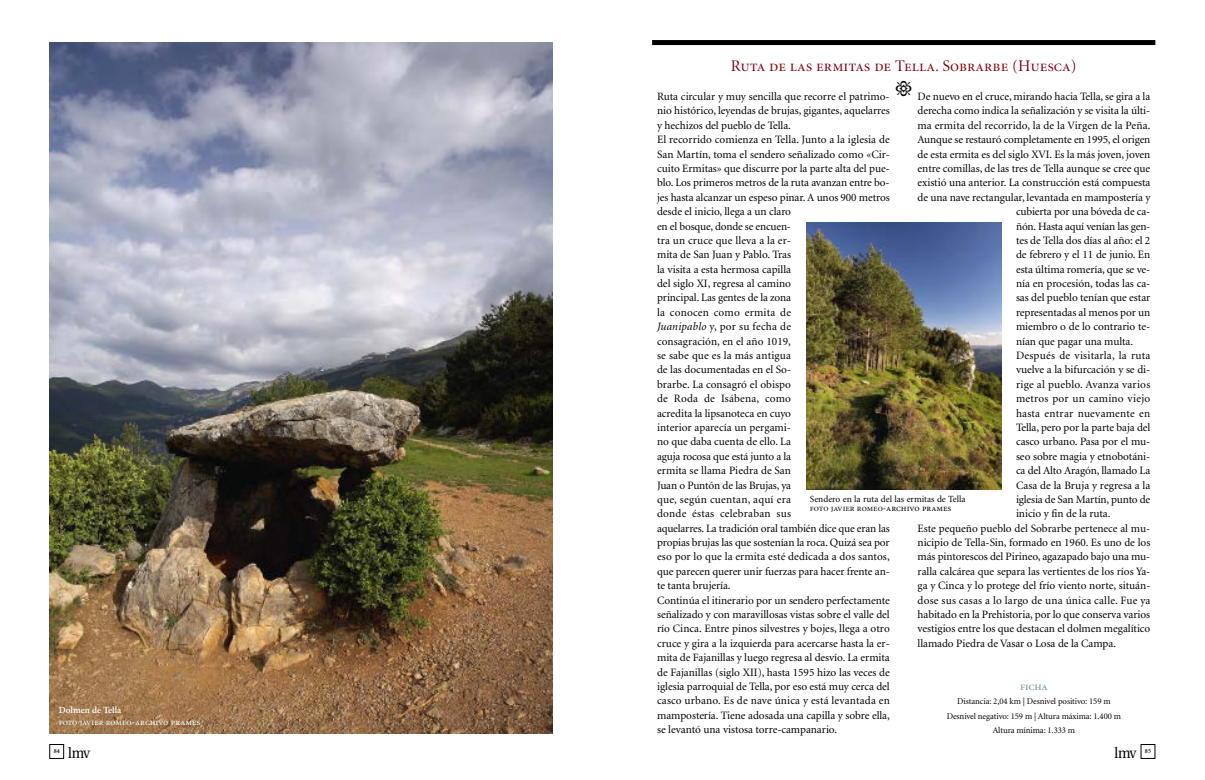
<style>
.page{position:relative;width:1205px;height:780px;background:#fff}
.page>*{position:absolute;margin:0;border:0;box-sizing:border-box;transform-origin:0 0}
.t1{font:16.25px "Minion Display Regular SC";color:#7f000a}
.t2{font:15px "Utopia";letter-spacing:-.045em;color:#000;scale:.9 1}
.t3{font:11.88px "Minion Display Regular SC";letter-spacing:-.01em;color:#6e8d89}
.t4{font:11.25px/14.4px "Minion";letter-spacing:-.005em;color:#000}
.t5{font:11.25px "Minion";letter-spacing:.02em;color:#000}
.t6{font:11.25px "Minion";letter-spacing:.015em;color:#000}
.t7{font:9.38px "Minion";color:#000}
.t8{font:9.38px "Minion Display Regular SC";letter-spacing:-.005em;color:#000}
.t9{font:9.38px "Minion Display Regular SC";letter-spacing:-.005em;color:#fff}
.t10{font:600 9.38px "Minion";color:#fff}
.t11{font:8.75px/14.4px "Minion";letter-spacing:-.01em;color:#000;text-align:center}
.t12{font:600 6.25px "Minion";color:#000}
.s1{font-family:"Minion"}
.s2{font-family:"Minion Regular SC"}
.s3{font-style:italic}
</style>
<div class="page">
<div style="left:50px;top:744px;width:14px;height:14px;border:1px solid #000"></div>
<div style="left:652px;top:40px;width:503px;height:5px;background:#000"></div>
<img style="left:50px;top:43px;width:503px;height:690px">
<img style="left:806px;top:222px;width:195px;height:268px">
<p class="t10" style="left:59px;top:706px;width:64px">Dolmen de Tella</p>
<p class="t9" style="left:59px;top:718px;width:143px">foto javier romeo<span class="s1">-</span><span class="s2">archivo prames</span></p>
<h1 class="t1" style="left:731px;top:59px;width:347px">Ruta de las ermitas de Tella. Sobrarbe (Huesca)</h1>
<p class="t4" style="left:657px;top:90px;width:234px">Ruta circular y muy sencilla que recorre el patrimo&shy;nio histórico, leyendas de brujas, gigantes, aquelarres y hechizos del pueblo de Tella.<br>El recorrido comienza en Tella. Junto a la iglesia de San Martín, toma el sendero señalizado como «Cir&shy;cuito Ermitas» que discurre por la parte alta del pue&shy;blo. Los primeros metros de la ruta avanzan entre bo&shy;jes hasta alcanzar un espeso pinar. A unos 900 metros desde el inicio, llega a un claro<br>en el bosque, donde se encuen-<br>tra un cruce que lleva a la er-<br>mita de San Juan y Pablo. Tras<br>la visita a esta hermosa capilla<br>del siglo XI, regresa al camino<br>principal. Las gentes de la zona<br>la conocen como ermita de<br><span class="s3">Juanipablo</span> y, por su fecha de<br>consagración, en el año 1019,<br>se sabe que es la más antigua<br>de las documentadas en el So-<br>brarbe. La consagró el obispo<br>de Roda de Isábena, como<br>acredita la lipsanoteca en cuyo<br>interior aparecía un pergami-<br>no que daba cuenta de ello. La<br>aguja rocosa que está junto a la<br>ermita se llama Piedra de San<br>Juan o Puntón de las Brujas, ya<br>que, según cuentan, aquí era<br>donde éstas celebraban sus<br>aquelarres. La tradición oral también dice que eran las propias brujas las que sostenían la roca. Quizá sea por eso por lo que la ermita esté dedicada a dos santos, que parecen querer unir fuerzas para hacer frente an&shy;te tanta brujería.<br>Continúa el itinerario por un sendero perfectamente señalizado y con maravillosas vistas sobre el valle del río Cinca. Entre pinos silvestres y bojes, llega a otro cruce y gira a la izquierda para acercarse hasta la er&shy;mita de Fajanillas y luego regresa al desvío. La ermita de Fajanillas (siglo XII), hasta 1595 hizo las veces de iglesia parroquial de Tella, por eso está muy cerca del casco urbano. Es de nave única y está levantada en mampostería. Tiene adosada una capilla y sobre ella, se levantó una vistosa torre-campanario.</p>
<p class="t4" style="left:917px;top:90px;width:234px">De nuevo en el cruce, mirando hacia Tella, se gira a la</p>
<p class="t4" style="left:917px;top:105px;width:234px">derecha como indica la señalización y se visita la últi-</p>
<p class="t4" style="left:917px;top:119px;width:234px">ma ermita del recorrido, la de la Virgen de la Peña.</p>
<p class="t4" style="left:917px;top:133px;width:234px">Aunque se restauró completamente en 1995, el origen</p>
<p class="t4" style="left:917px;top:148px;width:234px">de esta ermita es del siglo XVI. Es la más joven, joven</p>
<p class="t4" style="left:917px;top:162px;width:234px">entre comillas, de las tres de Tella aunque se cree que</p>
<p class="t4" style="left:917px;top:176px;width:234px">existió una anterior. La construcción está compuesta</p>
<p class="t4" style="left:917px;top:191px;width:234px">de una nave rectangular, levantada en mampostería y</p>
<p class="t4" style="left:1016px;top:205px;width:136px">cubierta por una bóveda de ca-</p>
<p class="t4" style="left:1016px;top:220px;width:136px">ñón. Hasta aquí venían las gen-</p>
<p class="t4" style="left:1016px;top:234px;width:136px">tes de Tella dos días al año: el 2</p>
<p class="t4" style="left:1016px;top:248px;width:136px">de febrero y el 11 de junio. En</p>
<p class="t4" style="left:1016px;top:263px;width:136px">esta última romería, que se ve-</p>
<p class="t4" style="left:1016px;top:277px;width:136px">nía en procesión, todas las ca-</p>
<p class="t4" style="left:1016px;top:291px;width:136px">sas del pueblo tenían que estar</p>
<p class="t4" style="left:1016px;top:306px;width:136px">representadas al menos por un</p>
<p class="t4" style="left:1016px;top:320px;width:136px">miembro o de lo contrario te-</p>
<p class="t4" style="left:1016px;top:335px;width:119px">nían que pagar una multa.</p>
<p class="t5" style="left:1016px;top:351px;width:136px">Después de visitarla, la ruta</p>
<p class="t4" style="left:1016px;top:363px;width:136px">vuelve a la bifurcación y se di-</p>
<p class="t5" style="left:1016px;top:380px;width:136px">rige al pueblo. Avanza varios</p>
<p class="t5" style="left:1016px;top:394px;width:136px">metros por un camino viejo</p>
<p class="t5" style="left:1016px;top:408px;width:136px">hasta entrar nuevamente en</p>
<p class="t4" style="left:1016px;top:421px;width:136px">Tella, pero por la parte baja del</p>
<p class="t4" style="left:1016px;top:435px;width:136px">casco urbano. Pasa por el mu-</p>
<p class="t4" style="left:1016px;top:450px;width:136px">seo sobre magia y etnobotáni-</p>
<p class="t4" style="left:1016px;top:464px;width:136px">ca del Alto Aragón, llamado La</p>
<p class="t4" style="left:1016px;top:478px;width:136px">Casa de la Bruja y regresa a la</p>
<p class="t4" style="left:1016px;top:493px;width:136px">iglesia de San Martín, punto de</p>
<p class="t4" style="left:1016px;top:507px;width:96px">inicio y fin de la ruta.</p>
<p class="t4" style="left:917px;top:521px;width:234px">Este pequeño pueblo del Sobrarbe pertenece al mu-</p>
<p class="t4" style="left:917px;top:536px;width:234px">nicipio de Tella-Sin, formado en 1960. Es uno de los</p>
<p class="t4" style="left:917px;top:550px;width:234px">más pintorescos del Pirineo, agazapado bajo una mu-</p>
<p class="t4" style="left:917px;top:565px;width:234px">ralla calcárea que separa las vertientes de los ríos Ya-</p>
<p class="t4" style="left:917px;top:579px;width:234px">ga y Cinca y lo protege del frío viento norte, situán-</p>
<p class="t6" style="left:917px;top:595px;width:234px">dose sus casas a lo largo de una única calle. Fue ya</p>
<p class="t4" style="left:917px;top:608px;width:234px">habitado en la Prehistoria, por lo que conserva varios</p>
<p class="t4" style="left:917px;top:622px;width:234px">vestigios entre los que destacan el dolmen megalítico</p>
<p class="t4" style="left:917px;top:636px;width:200px">llamado Piedra de Vasar o Losa de la Campa.</p>
<p class="t3" style="left:1020px;top:681px;width:29px">ficha</p>
<p class="t11" style="left:947px;top:694px;width:176px">Distancia: 2,04 km | Desnivel positivo: 159 m<br>Desnivel negativo: 159 m | Altura máxima: 1.400 m<br>Altura mínima: 1.333 m</p>
<p class="t7" style="left:810px;top:495px;width:157px">Sendero en la ruta del las ermitas de Tella</p>
<p class="t8" style="left:810px;top:504px;width:143px">foto javier romeo<span class="s1">-</span><span class="s2">archivo prames</span></p>
<h2 class="t2" style="left:68px;top:746px;width:26px">lmv</h2>
<h2 class="t2" style="left:1114px;top:746px;width:26px">lmv</h2>
<p class="t12" style="left:54px;top:748px;width:8px">84</p>
<p class="t12" style="left:1145px;top:748px;width:8px">85</p>
</div>
